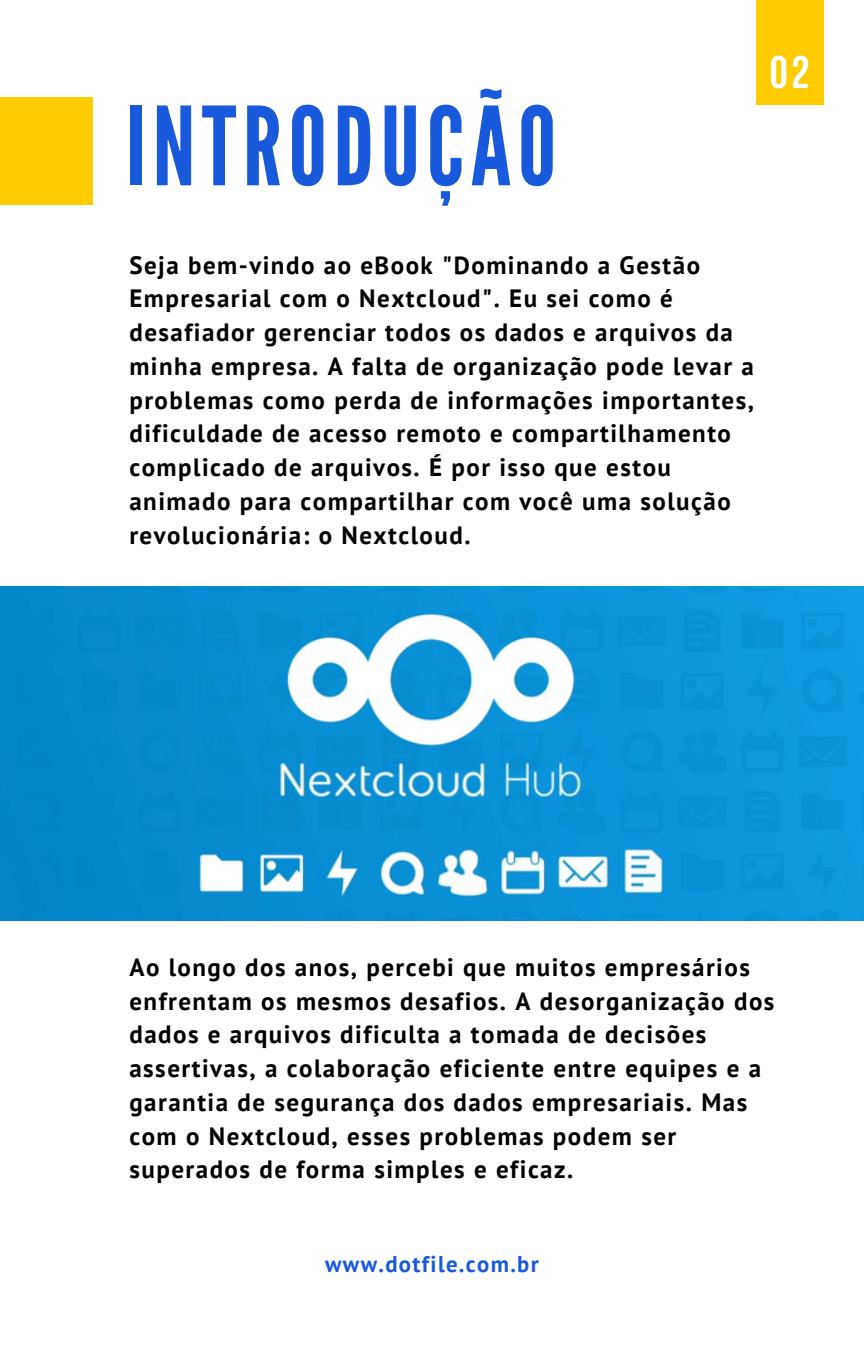
<style>
.page{position:relative;width:864px;height:1350px;background:#fff}
.page>*{position:absolute;margin:0;border:0;box-sizing:border-box;transform-origin:0 0}
.t1{font:108.67px "League Gothic";letter-spacing:.06em;color:#185adb}
.t2{font:700 45.45px "Bebas Neue";color:#fff}
.t3{font:700 24.97px/33.8px "PT Sans";letter-spacing:.06em;color:#000}
.t4{font:700 22.72px "PT Sans";letter-spacing:.06em;color:#185adb}
</style>
<div class="page">
<div style="left:0;top:98px;width:93px;height:107px;background:#ffcc01"></div>
<img style="left:0;top:586px;width:864px;height:335px">
<div style="left:756px;top:0;width:67px;height:104px;background:#ffcc01"></div>
<p class="t1" style="left:126px;top:84px;width:432px">INTRODUÇÃO</p>
<p class="t2" style="left:770px;top:54px;width:41px">02</p>
<p class="t3" style="left:129px;top:247px;width:626px">Seja bem-vindo ao eBook "Dominando a Gestão Empresarial com o Nextcloud". Eu sei como é desafiador gerenciar todos os dados e arquivos da minha empresa. A falta de organização pode levar a problemas como perda de informações importantes, dificuldade de acesso remoto e compartilhamento complicado de arquivos. É por isso que estou animado para compartilhar com você uma solução revolucionária: o Nextcloud.</p>
<p class="t3" style="left:129px;top:950px;width:647px">Ao longo dos anos, percebi que muitos empresários enfrentam os mesmos desafios. A desorganização dos dados e arquivos dificulta a tomada de decisões assertivas, a colaboração eficiente entre equipes e a garantia de segurança dos dados empresariais. Mas com o Nextcloud, esses problemas podem ser superados de forma simples e eficaz.</p>
<p class="t4" style="left:325px;top:1249px;width:215px">www.dotfile.com.br</p>
</div>
